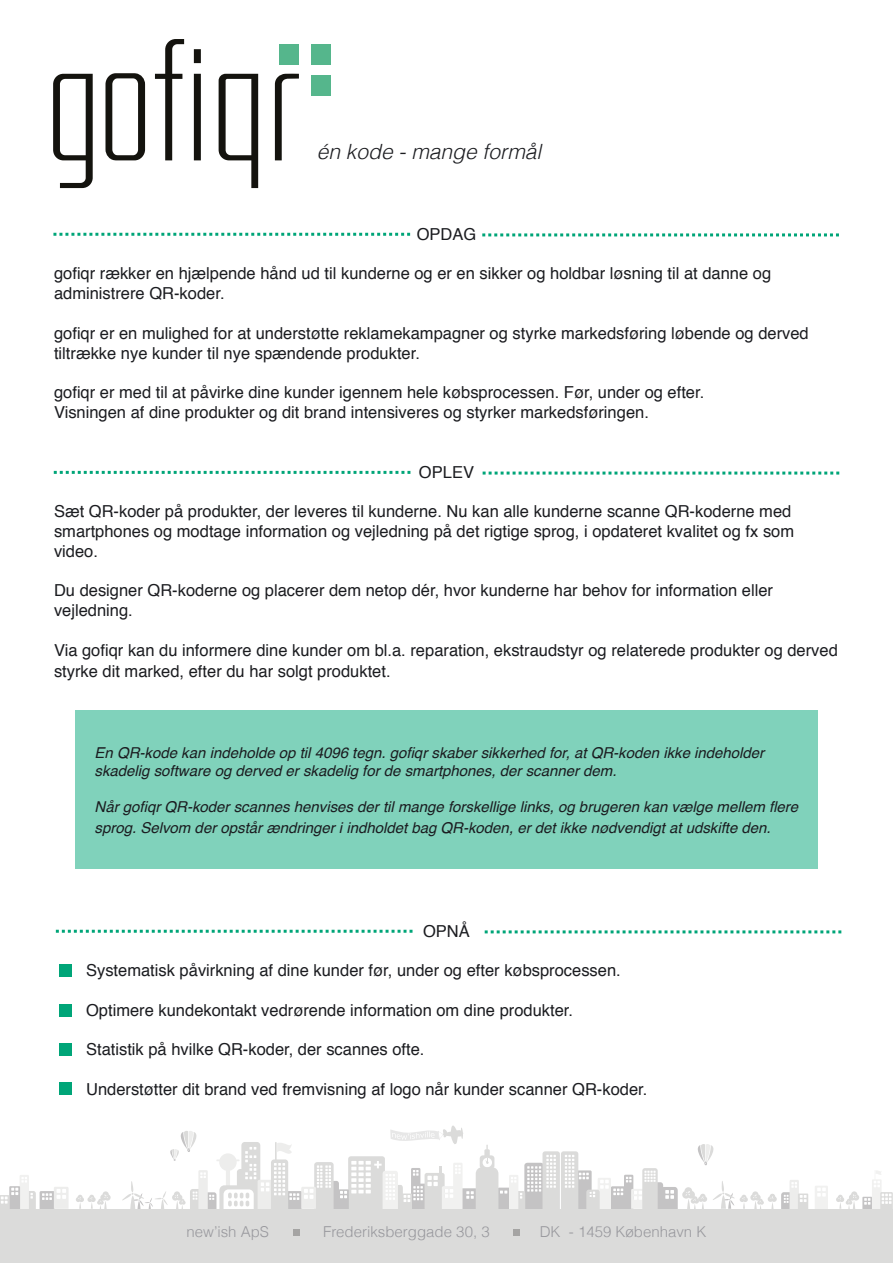
<style>
.page{position:relative;width:893px;height:1263px;background:#fff}
.page>*{position:absolute;margin:0;border:0;box-sizing:border-box;transform-origin:0 0}
.t1{font:171.9px "RB No 2 Light Alternative";color:#14130e}
.t2{font:italic 300 21px "Helvetica";color:#1b1c20}
.t3{font:16.5px/19.8px "Helvetica";color:#1b1c20}
.t4{font:italic 15px/18px "Helvetica";color:#1b1c20}
.t5{font:300 15px "Helvetica";color:#98989d}
</style>
<div class="page">
<div style="left:311px;top:76px;width:20px;height:20px;background:#55b68c"></div>
<div style="left:311px;top:44px;width:20px;height:20px;background:#55b68c"></div>
<div style="left:279px;top:44px;width:20px;height:20px;background:#55b68c"></div>
<svg style="left:0;top:1175px;width:69px;height:34px"></svg>
<svg style="left:815px;top:1186px;width:13px;height:23px"></svg>
<div style="left:0;top:1209px;width:893px;height:54px;background:#dbdbda"></div>
<svg style="left:76px;top:1191px;width:35px;height:18px"></svg>
<svg style="left:122px;top:1125px;width:686px;height:84px"></svg>
<svg style="left:836px;top:1171px;width:57px;height:38px"></svg>
<div style="left:75px;top:711px;width:742px;height:158px;background:#80d2bb"></div>
<svg style="left:482px;top:233px;width:357px;height:3px"></svg>
<svg style="left:53px;top:233px;width:357px;height:3px"></svg>
<svg style="left:483px;top:472px;width:356px;height:3px"></svg>
<svg style="left:54px;top:471px;width:356px;height:3px"></svg>
<svg style="left:485px;top:930px;width:356px;height:3px"></svg>
<svg style="left:56px;top:930px;width:357px;height:3px"></svg>
<div style="left:60px;top:964px;width:12px;height:12px;background:#00a578"></div>
<div style="left:60px;top:1004px;width:12px;height:12px;background:#00a578"></div>
<div style="left:60px;top:1044px;width:12px;height:12px;background:#00a578"></div>
<div style="left:293px;top:1229px;width:7px;height:6px;background:#a5a4a3"></div>
<div style="left:513px;top:1229px;width:7px;height:6px;background:#a5a4a3"></div>
<div style="left:60px;top:1082px;width:12px;height:12px;background:#00a578"></div>
<h1 class="t1" style="left:45px;top:8px;width:258px">gofiqr</h1>
<p class="t2" style="left:317px;top:135px;width:226px">én kode - mange formål</p>
<p class="t3" style="left:417px;top:225px;width:61px">OPDAG</p>
<p class="t3" style="left:54px;top:264px;width:719px">gofiqr rækker en hjælpende hånd ud til kunderne og er en sikker og holdbar løsning til at danne og administrere QR-koder.</p>
<p class="t3" style="left:54px;top:324px;width:756px">gofiqr er en mulighed for at understøtte reklamekampagner og styrke markedsføring løbende og derved tiltrække nye kunder til nye spændende produkter.</p>
<p class="t3" style="left:54px;top:383px;width:652px">gofiqr er med til at påvirke dine kunder igennem hele købsprocessen. Før, under og efter.<br>Visningen af dine produkter og dit brand intensiveres og styrker markedsføringen.</p>
<p class="t3" style="left:419px;top:462px;width:57px">OPLEV</p>
<p class="t3" style="left:54px;top:502px;width:742px">Sæt QR-koder på produkter, der leveres til kunderne. Nu kan alle kunderne scanne QR-koderne med smartphones og modtage information og vejledning på det rigtige sprog, i opdateret kvalitet og fx som video.</p>
<p class="t3" style="left:54px;top:581px;width:721px">Du designer QR-koderne og placerer dem netop dér, hvor kunderne har behov for information eller vejledning.</p>
<p class="t3" style="left:54px;top:640px;width:785px;line-height:21.6px">Via gofiqr kan du informere dine kunder om bl.a. reparation, ekstraudstyr og relaterede produkter og derved styrke dit marked, efter du har solgt produktet.</p>
<p class="t4" style="left:95px;top:744px;width:671px">En QR-kode kan indeholde op til 4096 tegn. gofiqr skaber sikkerhed for, at QR-koden ikke indeholder skadelig software og derved er skadelig for de smartphones, der scanner dem.</p>
<p class="t4" style="left:95px;top:796px;width:705px;line-height:21.6px">Når gofiqr QR-koder scannes henvises der til mange forskellige links, og brugeren kan vælge mellem flere sprog. Selvom der opstår ændringer i indholdet bag QR-koden, er det ikke nødvendigt at udskifte den.</p>
<p class="t3" style="left:423px;top:921px;width:48px">OPNÅ</p>
<p class="t3" style="left:86px;top:961px;width:536px">Systematisk påvirkning af dine kunder før, under og efter købsprocessen.</p>
<p class="t3" style="left:86px;top:1000px;width:488px">Optimere kundekontakt vedrørende information om dine produkter.</p>
<p class="t3" style="left:86px;top:1040px;width:340px">Statistik på hvilke QR-koder, der scannes ofte.</p>
<p class="t3" style="left:86px;top:1080px;width:563px">Understøtter dit brand ved fremvisning af logo når kunder scanner QR-koder.</p>
<p class="t5" style="left:186px;top:1219px;width:84px">new’ish ApS</p>
<p class="t5" style="left:323px;top:1219px;width:168px">Frederiksberggade 30, 3</p>
<p class="t5" style="left:540px;top:1219px;width:168px">DK - 1459 København K</p>
</div>
